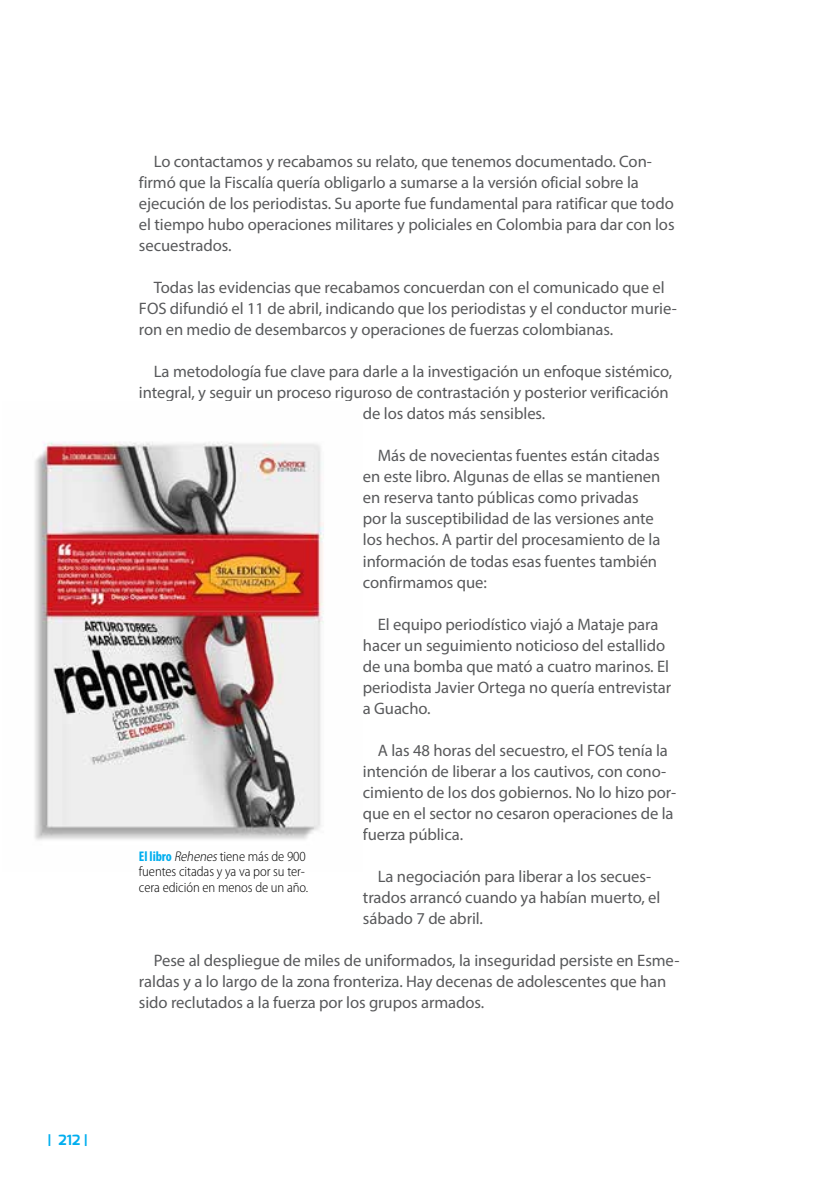
<style>
.page{position:relative;width:819px;height:1191px;background:#fff}
.page>*{position:absolute;margin:0;border:0;box-sizing:border-box;transform-origin:0 0}
.t1{font:16.62px/21px "Myriad Pro";letter-spacing:-.005em;color:#58595b}
.t2{font:300 semi-condensed 14px/15.8px "Myriad Pro";letter-spacing:-.005em;color:#000}
.t3{font:700 14px "Exo";color:#00aeef}
.s1{font-weight:700;font-stretch:condensed;color:#00aeef}
.s2{font-style:italic}
</style>
<div class="page">
<img style="left:34px;top:441px;width:290px;height:399px">
<p class="t3" style="left:48px;top:1131px;width:41px">| 212 |</p>
<p class="t1" style="left:139px;top:151px;width:537px;text-indent:15px">Lo contactamos y recabamos su relato, que tenemos documentado. Con&shy;firmó que la Fiscalía quería obligarlo a sumarse a la versión oficial sobre la ejecución de los periodistas. Su aporte fue fundamental para ratificar que todo el tiempo hubo operaciones militares y policiales en Colombia para dar con los secuestrados.</p>
<p class="t1" style="left:139px;top:277px;width:539px;text-indent:15px">Todas las evidencias que recabamos concuerdan con el comunicado que el<br>FOS difundió el 11 de abril, indicando que los periodistas y el conductor murie&shy;ron en medio de desembarcos y operaciones de fuerzas colombianas.</p>
<p class="t1" style="left:154px;top:361px;width:520px">La metodología fue clave para darle a la investigación un enfoque sistémico,</p>
<p class="t1" style="left:139px;top:382px;width:531px">integral, y seguir un proceso riguroso de contrastación y posterior verificación</p>
<p class="t1" style="left:363px;top:403px;width:184px">de los datos más sensibles.</p>
<p class="t1" style="left:363px;top:445px;width:299px;text-indent:15px">Más de novecientas fuentes están citadas en este libro. Algunas de ellas se mantienen en reserva tanto públicas como privadas por la susceptibilidad de las versiones ante los hechos. A partir del procesamiento de la información de todas esas fuentes también confirmamos que:</p>
<p class="t1" style="left:363px;top:613px;width:310px;text-indent:15px">El equipo periodístico viajó a Mataje para hacer un seguimiento noticioso del estallido de una bomba que mató a cuatro marinos. El periodista Javier Ortega no quería entrevistar a Guacho.</p>
<p class="t1" style="left:363px;top:739px;width:315px;text-indent:15px">A las 48 horas del secuestro, el FOS tenía la intención de liberar a los cautivos, con cono&shy;cimiento de los dos gobiernos. No lo hizo por&shy;que en el sector no cesaron operaciones de la fuerza pública.</p>
<p class="t1" style="left:363px;top:865px;width:299px;text-indent:15px">La negociación para liberar a los secues&shy;trados arrancó cuando ya habían muerto, el sábado 7 de abril.</p>
<p class="t1" style="left:139px;top:949px;width:542px;text-indent:15px">Pese al despliegue de miles de uniformados, la inseguridad persiste en Esme&shy;raldas y a lo largo de la zona fronteriza. Hay decenas de adolescentes que han sido reclutados a la fuerza por los grupos armados.</p>
<p class="t2" style="left:139px;top:848px;width:171px"><span class="s1">El libro</span> <span class="s2">Rehenes</span>tiene más de 900 fuentes citadas y ya va por su ter&shy;cera edición en menos de un año.</p>
</div>
